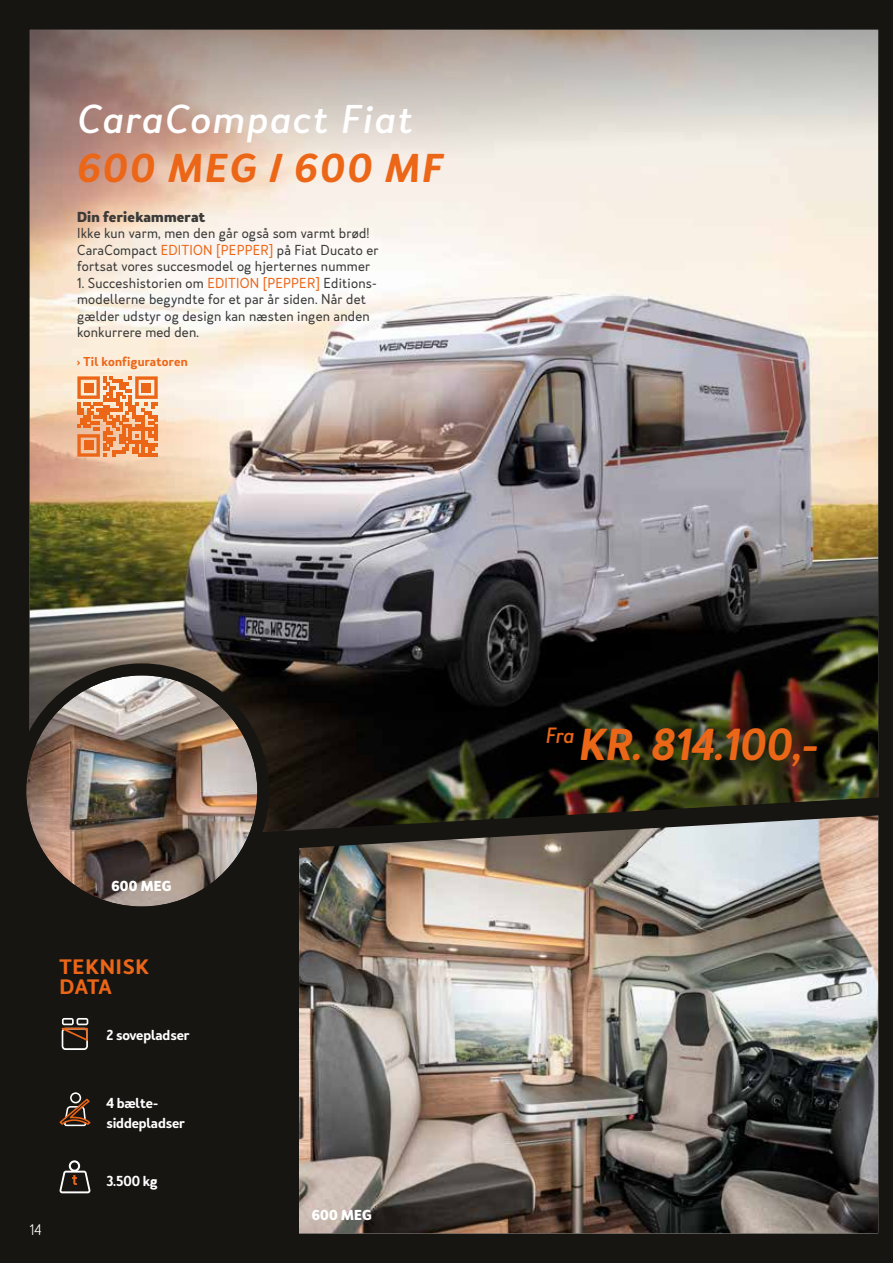
<style>
.page{position:relative;width:893px;height:1263px;background:#171511}
.page>*{position:absolute;margin:0;border:0;box-sizing:border-box;transform-origin:0 0}
.t1{font:italic 600 41.7px "Merlo Neue";color:#ec6617}
.t2{font:italic 500 37.5px "Merlo Neue";letter-spacing:.04em;color:#fff;scale:1.07 1}
.t3{font:italic 600 37.5px "Merlo Neue";letter-spacing:.05em;color:#ec6617;scale:1.07 1}
.t4{font:italic 500 20.55px "Merlo Neue";color:#ec6617}
.t5{font:600 19.5px/19.5px "Merlo Neue";letter-spacing:.04em;color:#ec6617;scale:1.07 1}
.t6{font:300 14.25px "Merlo Neue";color:#fff}
.t7{font:13.5px/16.5px "Merlo Neue";letter-spacing:.015em;color:#3b3b3a}
.t8{font:600 13.5px/19.5px "Merlo Neue";letter-spacing:-.01em;color:#fff}
.t9{font:700 13.5px "Merlo Neue";letter-spacing:.015em;color:#3b3b3a}
.t10{font:700 13.5px "Merlo Neue";letter-spacing:.015em;color:#fff}
.t11{font:600 12px "Merlo Neue";letter-spacing:.015em;color:#ec6617}
.s1{color:#ec6617}
</style>
<div class="page">
<img style="left:30px;top:177px;width:848px;height:592px">
<img style="left:299px;top:873px;width:579px;height:360px">
<img style="left:275px;top:769px;width:604px;height:104px">
<svg style="left:30px;top:30px;width:848px;height:147px;background:#c9bcb4"></svg>
<img style="left:26px;top:657px;width:249px;height:250px">
<svg style="left:62px;top:1018px;width:26px;height:32px"></svg>
<svg style="left:60px;top:1092px;width:30px;height:34px"></svg>
<svg style="left:60px;top:1160px;width:30px;height:33px"></svg>
<div style="left:503px;top:682px;width:358px;height:127px;background:#000;opacity:.8"></div>
<svg style="left:77px;top:376px;width:81px;height:81px;background:#f09860"></svg>
<div style="left:84px;top:383px;width:9px;height:9px;background:#ec6617"></div>
<div style="left:142px;top:383px;width:9px;height:9px;background:#ec6617"></div>
<div style="left:84px;top:441px;width:9px;height:9px;background:#ec6617"></div>
<h2 class="t2" style="left:77px;top:96px;width:316px">CaraCompact Fiat</h2>
<h2 class="t3" style="left:77px;top:143px;width:343px">600 MEG / 600 MF</h2>
<p class="t9" style="left:77px;top:208px;width:130px">Din feriekammerat</p>
<p class="t7" style="left:77px;top:225px;width:303px">Ikke kun varm, men den går også som varmt brød!<br>CaraCompact <span class="s1">EDITION [PEPPER]</span> på Fiat Ducato er fortsat vores succesmodel og hjerternes nummer</p>
<p class="t7" style="left:77px;top:275px;width:301px">1. Succeshistorien om <span class="s1">EDITION [PEPPER]</span> Editions&shy;modellerne begyndte for et par år siden. Når det gælder udstyr og design kan næsten ingen anden konkurrere med den.</p>
<p class="t11" style="left:77px;top:354px;width:112px">› Til konfiguratoren</p>
<p class="t10" style="left:111px;top:877px;width:62px">600 MEG</p>
<h3 class="t5" style="left:60px;top:958px;width:85px">TEKNISK<br>DATA</h3>
<p class="t8" style="left:106px;top:1025px;width:85px">2 sovepladser</p>
<p class="t6" style="left:30px;top:1221px;width:13px">14</p>
<p class="t8" style="left:106px;top:1094px;width:80px">4 bælte&shy;siddepladser</p>
<p class="t8" style="left:106px;top:1172px;width:53px">3.500 kg</p>
<p class="t10" style="left:312px;top:1206px;width:62px">600 MEG</p>
<h1 class="t1" style="left:580px;top:717px;width:240px">KR. 814.100,-</h1>
<h3 class="t4" style="left:546px;top:723px;width:30px">Fra</h3>
</div>
